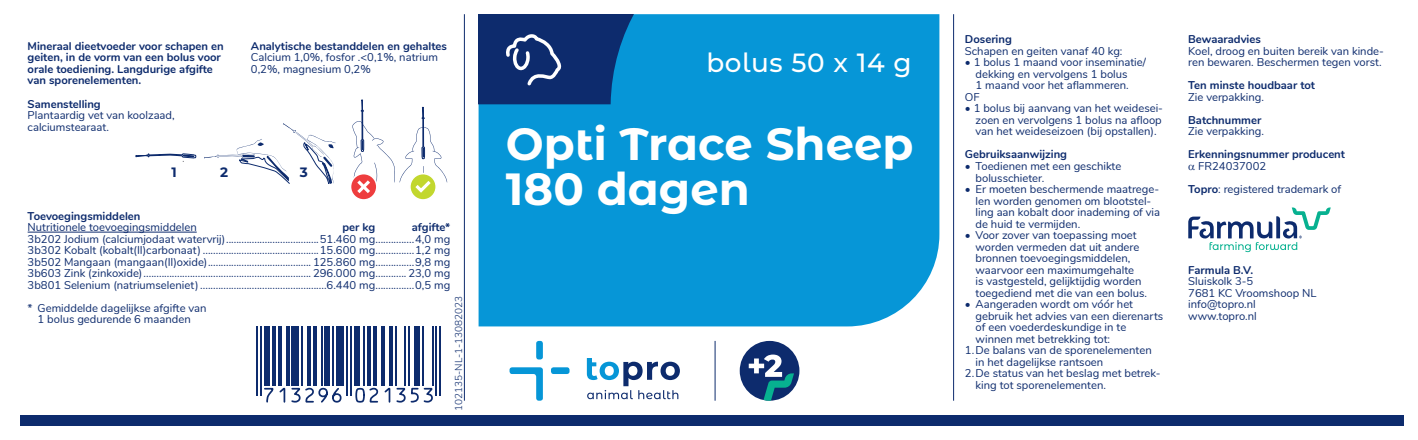
<style>
.page{position:relative;width:1418px;height:440px;background:#fff}
.page>*{position:absolute;margin:0;border:0;box-sizing:border-box;transform-origin:0 0}
.t1{font:700 45px "Montserrat Alternates";color:#fff}
.t2{font:500 26.25px "Montserrat Alternates";letter-spacing:.02em;color:#fff}
.t3{font:700 13.5px "Montserrat Alternates";color:#0d2b6d}
.platte_tekst{font:11.25px/11.5px "Nunito";color:#0d2b6d}
.opsomming{font:11.25px/11.5px "Nunito";color:#0d2b6d}
.kopje_bold{font:700 11.25px "Nunito";color:#0d2b6d}
.platte_tekst-2{font:700 11.25px/11.5px "Nunito";color:#0d2b6d}
.opsomming-2{font:700 11.25px "Nunito";color:#0d2b6d}
.t4{font:300 10px "Nunito";color:#0d2b6d}
.s1{font-weight:700}
</style>
<div class="page">
<div style="left:478px;top:14px;width:461px;height:312px;background:#0696d7"></div>
<hr style="left:714px;top:340px;width:1px;height:60px;background:#0d2b6d">
<div style="left:739px;top:340px;width:60px;height:60px;background:#0d2b6d;border-radius:50%"></div>
<svg style="left:748px;top:354px;width:46px;height:46px"></svg>
<div style="left:536px;top:340px;width:7px;height:19px;background:#0696d7;border-radius:3px"></div>
<div style="left:551px;top:367px;width:18px;height:6px;background:#0696d7;border-radius:3px"></div>
<svg style="left:509px;top:367px;width:34px;height:33px"></svg>
<svg style="left:587px;top:358px;width:93px;height:41px"></svg>
<div style="left:20px;top:415px;width:1383px;height:10px;background:#0d2b6d"></div>
<hr style="left:28px;top:231px;width:169px;height:1px;background:#0d2b6d">
<svg style="left:1188px;top:207px;width:142px;height:45px"></svg>
<hr style="left:464px;top:14px;width:1px;height:386px;background:#0d2b6d">
<hr style="left:953px;top:14px;width:1px;height:386px;background:#0d2b6d">
<hr style="left:256px;top:326px;width:2px;height:69px;background:#0d2b6d">
<hr style="left:260px;top:326px;width:2px;height:69px;background:#0d2b6d">
<div style="left:264px;top:326px;width:6px;height:59px;background:#0d2b6d"></div>
<hr style="left:272px;top:326px;width:4px;height:59px;background:#0d2b6d">
<hr style="left:278px;top:326px;width:4px;height:59px;background:#0d2b6d">
<svg style="left:286px;top:326px;width:3px;height:59px"></svg>
<div style="left:291px;top:326px;width:8px;height:59px;background:#0d2b6d"></div>
<hr style="left:301px;top:326px;width:2px;height:59px;background:#0d2b6d">
<hr style="left:307px;top:326px;width:4px;height:59px;background:#0d2b6d">
<hr style="left:313px;top:326px;width:4px;height:59px;background:#0d2b6d">
<hr style="left:320px;top:326px;width:2px;height:59px;background:#0d2b6d">
<div style="left:324px;top:326px;width:6px;height:59px;background:#0d2b6d"></div>
<hr style="left:332px;top:326px;width:2px;height:59px;background:#0d2b6d">
<div style="left:336px;top:326px;width:8px;height:59px;background:#0d2b6d"></div>
<hr style="left:346px;top:326px;width:2px;height:69px;background:#0d2b6d">
<hr style="left:350px;top:326px;width:2px;height:69px;background:#0d2b6d">
<div style="left:354px;top:326px;width:5px;height:59px;background:#0d2b6d"></div>
<hr style="left:363px;top:326px;width:2px;height:59px;background:#0d2b6d">
<hr style="left:367px;top:326px;width:4px;height:59px;background:#0d2b6d">
<hr style="left:373px;top:326px;width:4px;height:59px;background:#0d2b6d">
<hr style="left:381px;top:326px;width:4px;height:59px;background:#0d2b6d">
<hr style="left:389px;top:326px;width:3px;height:59px;background:#0d2b6d">
<hr style="left:394px;top:326px;width:2px;height:59px;background:#0d2b6d">
<hr style="left:404px;top:326px;width:2px;height:59px;background:#0d2b6d">
<hr style="left:408px;top:326px;width:2px;height:59px;background:#0d2b6d">
<div style="left:414px;top:326px;width:6px;height:59px;background:#0d2b6d"></div>
<hr style="left:422px;top:326px;width:2px;height:59px;background:#0d2b6d">
<hr style="left:431px;top:326px;width:2px;height:59px;background:#0d2b6d">
<hr style="left:435px;top:326px;width:2px;height:69px;background:#0d2b6d">
<hr style="left:439px;top:326px;width:2px;height:69px;background:#0d2b6d">
<svg style="left:256px;top:387px;width:177px;height:16px"></svg>
<svg style="left:136px;top:153px;width:60px;height:9px"></svg>
<svg style="left:204px;top:123px;width:131px;height:60px"></svg>
<svg style="left:350px;top:173px;width:27px;height:27px"></svg>
<div style="left:350px;top:173px;width:27px;height:27px;border:2px solid #fff;border-radius:50%"></div>
<svg style="left:410px;top:173px;width:26px;height:27px"></svg>
<div style="left:409px;top:173px;width:28px;height:27px;border:2px solid #fff;border-radius:50%"></div>
<svg style="left:352px;top:100px;width:95px;height:96px"></svg>
<svg style="left:478px;top:14px;width:160px;height:90px"></svg>
<p class="platte_tekst-2" style="left:28px;top:40px;width:197px">Mineraal dieetvoeder voor schapen en geiten, in de vorm van een bolus voor orale toediening. Langdurige afgifte van sporenelementen.</p>
<p class="kopje_bold" style="left:28px;top:95px;width:75px">Samenstelling</p>
<p class="platte_tekst" style="left:28px;top:109px;width:149px">Plantaardig vet van koolzaad, calciumstearaat.</p>
<p class="kopje_bold" style="left:251px;top:38px;width:197px">Analytische bestanddelen en gehaltes</p>
<p class="platte_tekst" style="left:251px;top:51px;width:188px">Calcium 1,0%, fosfor .&lt;0,1%, natrium<br>0,2%, magnesium 0,2%</p>
<p class="t3" style="left:171px;top:163px;width:7px">1</p>
<p class="t3" style="left:220px;top:163px;width:9px">2</p>
<p class="t3" style="left:300px;top:163px;width:10px">3</p>
<p class="kopje_bold" style="left:28px;top:207px;width:114px">Toevoegingsmiddelen</p>
<p class="platte_tekst" style="left:28px;top:221px;width:171px">Nutritionele toevoegingsmiddelen</p>
<p class="platte_tekst-2" style="left:342px;top:221px;width:34px">per kg</p>
<p class="platte_tekst-2" style="left:412px;top:221px;width:40px">afgifte*</p>
<p class="platte_tekst" style="left:28px;top:232px;width:424px">3b202 Jodium (calciumjodaat watervrij)....................................51.460 mg...............4,0 mg</p>
<p class="platte_tekst" style="left:28px;top:244px;width:424px">3b302 Kobalt (kobalt(II)carbonaat) .............................................15.600 mg...............1,2 mg</p>
<p class="platte_tekst" style="left:28px;top:255px;width:424px">3b502 Mangaan (mangaan(II)oxide)........................................ 125.860 mg...............9,8 mg</p>
<p class="platte_tekst" style="left:28px;top:267px;width:424px">3b603 Zink (zinkoxide)................................................................. 296.000 mg............ 23,0 mg</p>
<p class="platte_tekst" style="left:28px;top:278px;width:424px">3b801 Selenium (natriumseleniet).................................................6.440 mg...............0,5 mg</p>
<p class="platte_tekst" style="left:28px;top:301px;width:180px">* Gemiddelde dagelijkse afgifte van</p>
<p class="platte_tekst" style="left:38px;top:313px;width:155px">1 bolus gedurende 6 maanden</p>
<p class="t4" style="left:451px;top:410px;width:116px;rotate:-90deg">102135-NL-1-13082023</p>
<p class="t2" style="left:706px;top:44px;width:207px">bolus 50 x 14 g</p>
<p class="t1" style="left:506px;top:111px;width:409px">Opti Trace Sheep</p>
<p class="t1" style="left:506px;top:156px;width:245px">180 dagen</p>
<p class="kopje_bold" style="left:964px;top:31px;width:48px">Dosering</p>
<p class="opsomming" style="left:964px;top:44px;width:159px">Schapen en geiten vanaf 40 kg:</p>
<p class="opsomming" style="left:975px;top:56px;width:172px;text-indent:-11px">• 1 bolus 1 maand voor inseminatie/ dekking en vervolgens 1 bolus<br>1 maand voor het aflammeren.</p>
<p class="opsomming" style="left:964px;top:90px;width:16px">OF</p>
<p class="opsomming" style="left:975px;top:102px;width:189px;text-align:justify;text-indent:-11px">• 1 bolus bij aanvang van het weidesei&shy;zoen en vervolgens 1 bolus na afloop van het weideseizoen (bij opstallen).</p>
<p class="opsomming-2" style="left:964px;top:146px;width:104px">Gebruiksaanwijzing</p>
<p class="opsomming" style="left:975px;top:159px;width:147px;text-indent:-11px">• Toedienen met een geschikte bolusschieter.</p>
<p class="opsomming" style="left:975px;top:182px;width:186px;text-indent:-11px">• Er moeten beschermende maatrege&shy;len worden genomen om blootstel&shy;ling aan kobalt door inademing of via de huid te vermijden.</p>
<p class="opsomming" style="left:975px;top:228px;width:173px;text-indent:-11px">• Voor zover van toepassing moet worden vermeden dat uit andere bronnen toevoegingsmiddelen, waarvoor een maximumgehalte<br>is vastgesteld, gelijktijdig worden toegediend met die van een bolus.</p>
<p class="opsomming" style="left:975px;top:297px;width:189px;text-indent:-11px">• Aangeraden wordt om vóór het gebruik het advies van een dierenarts of een voederdeskundige in te winnen met betrekking tot:</p>
<p class="platte_tekst" style="left:975px;top:343px;width:178px;text-indent:-11px">1.De balans van de sporenelementen in het dagelijkse rantsoen</p>
<p class="platte_tekst" style="left:975px;top:366px;width:187px;text-indent:-11px">2.De status van het beslag met betrek&shy;king tot sporenelementen.</p>
<p class="kopje_bold" style="left:1188px;top:31px;width:74px">Bewaaradvies</p>
<p class="platte_tekst" style="left:1188px;top:44px;width:197px">Koel, droog en buiten bereik van kinde&shy;ren bewaren. Beschermen tegen vorst.</p>
<p class="kopje_bold" style="left:1188px;top:77px;width:128px">Ten minste houdbaar tot</p>
<p class="platte_tekst" style="left:1188px;top:90px;width:77px">Zie verpakking.</p>
<p class="kopje_bold" style="left:1188px;top:112px;width:75px">Batchnummer</p>
<p class="platte_tekst" style="left:1188px;top:125px;width:77px">Zie verpakking.</p>
<p class="kopje_bold" style="left:1188px;top:146px;width:158px">Erkenningsnummer producent</p>
<p class="platte_tekst" style="left:1198px;top:159px;width:69px">FR24037002</p>
<p class="platte_tekst" style="left:1188px;top:182px;width:154px"><span class="s1">Topro</span>: registered trademark of</p>
<p class="kopje_bold" style="left:1188px;top:261px;width:67px">Farmula B.V.</p>
<p class="platte_tekst" style="left:1188px;top:274px;width:67px">Sluiskolk 3-5</p>
<p class="platte_tekst" style="left:1188px;top:286px;width:130px">7681 KC Vroomshoop NL</p>
<p class="platte_tekst" style="left:1188px;top:297px;width:69px">info@topro.nl</p>
<p class="platte_tekst" style="left:1188px;top:309px;width:70px">www.topro.nl</p>
</div>
